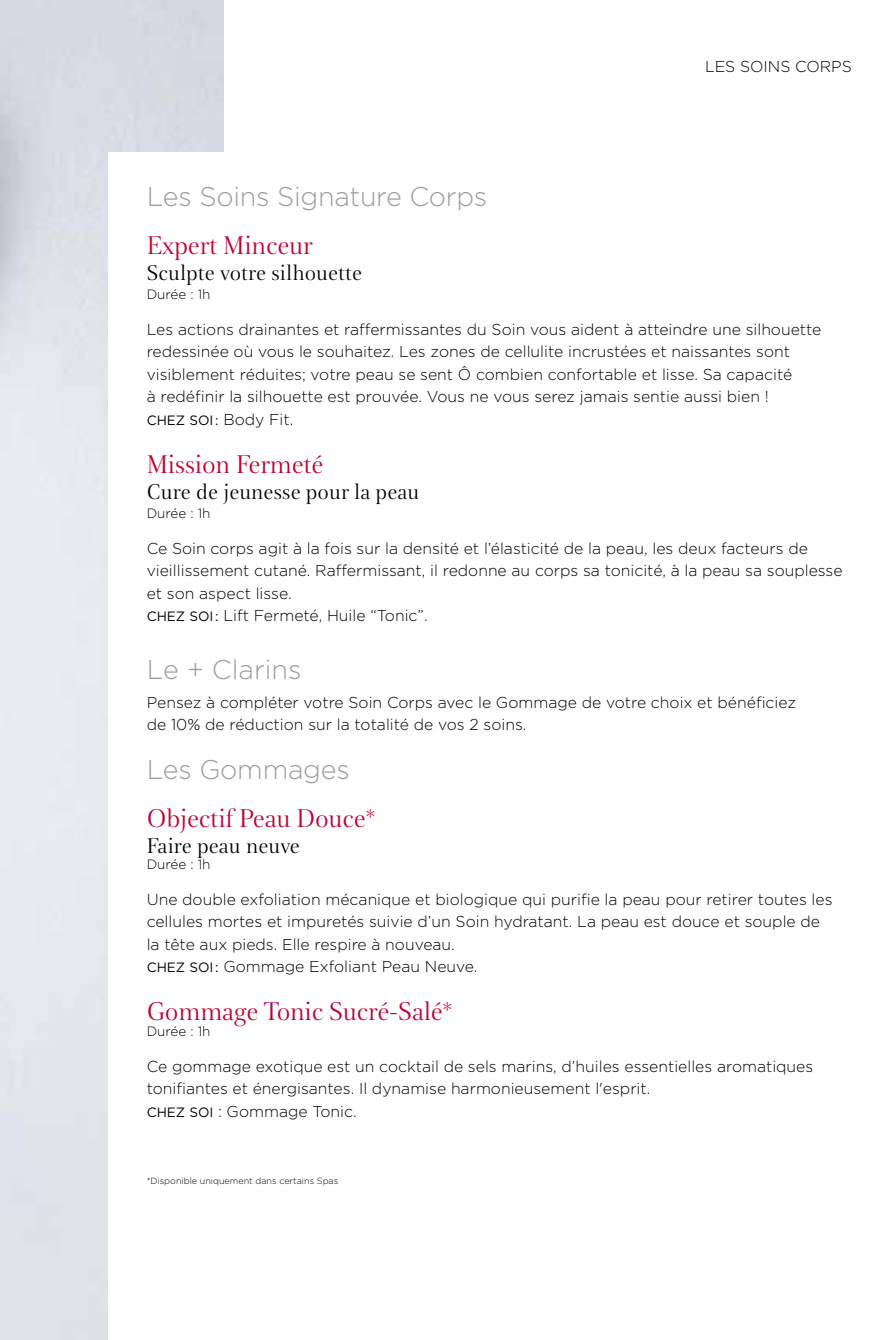
<style>
.page{position:relative;width:893px;height:1340px;background:#fff}
.page>*{position:absolute;margin:0;border:0;box-sizing:border-box;transform-origin:0 0}
.t1{font:27px "Clarins";letter-spacing:-.01em;color:#c10230}
.t2{font:300 27px "Gotham";letter-spacing:-.01em;color:#9d9d9c}
.t3{font:22.5px "Clarins";color:#000}
.t4{font:300 15.75px/22.5px "Gotham";color:#000}
.t5{font:300 13.5px "Gotham";color:#000}
.t6{font:13.5px "Gotham";color:#000}
.t7{font:300 9px "Gotham";color:#000}
.s1{font-weight:300;font-size:15.75px}
.s2{font-weight:400;font-size:13.5px}
</style>
<div class="page">
<p class="t4" style="left:705px;top:55px;width:148px">LES SOINS CORPS</p>
<p class="t4" style="left:673px;top:55px;width:164px">LES SOINS CLARINS</p>
<h1 class="t2" style="left:147px;top:179px;width:342px">Les Soins Signature Corps</h1>
<h1 class="t1" style="left:147px;top:226px;width:168px">Expert Minceur</h1>
<h2 class="t3" style="left:147px;top:257px;width:217px">Sculpte votre silhouette</h2>
<p class="t5" style="left:147px;top:286px;width:65px">Durée : 1h</p>
<p class="t4" style="left:147px;top:317px;width:676px">Les actions drainantes et raffermissantes du Soin vous aident à atteindre une silhouette redessinée où vous le souhaitez. Les zones de cellulite incrustées et naissantes sont visiblement réduites; votre peau se sent Ô combien confortable et lisse. Sa capacité<br>à redéfinir la silhouette est prouvée. Vous ne vous serez jamais sentie aussi bien !</p>
<p class="t6" style="left:147px;top:411px;width:148px">CHEZ SOI : <span class="s1">Body Fit.</span></p>
<h1 class="t1" style="left:147px;top:445px;width:179px">Mission Fermeté</h1>
<h2 class="t3" style="left:147px;top:476px;width:274px">Cure de jeunesse pour la peau</h2>
<p class="t5" style="left:147px;top:505px;width:65px">Durée : 1h</p>
<p class="t4" style="left:147px;top:536px;width:697px">Ce Soin corps agit à la fois sur la densité et l’élasticité de la peau, les deux facteurs de vieillissement cutané. Raffermissant, il redonne au corps sa tonicité, à la peau sa souplesse et son aspect lisse.<br><span class="s2">CHEZ SOI :</span> Lift Fermeté, Huile “Tonic”.</p>
<h1 class="t2" style="left:147px;top:652px;width:156px">Le + Clarins</h1>
<p class="t4" style="left:147px;top:690px;width:651px">Pensez à compléter votre Soin Corps avec le Gommage de votre choix et bénéficiez de 10% de réduction sur la totalité de vos 2 soins.</p>
<h1 class="t2" style="left:147px;top:752px;width:205px">Les Gommages</h1>
<h1 class="t1" style="left:147px;top:799px;width:230px">Objectif Peau Douce*</h1>
<h2 class="t3" style="left:147px;top:830px;width:155px">Faire peau neuve</h2>
<p class="t5" style="left:147px;top:855px;width:65px">Durée : 1h</p>
<p class="t4" style="left:147px;top:887px;width:687px">Une double exfoliation mécanique et biologique qui purifie la peau pour retirer toutes les cellules mortes et impuretés suivie d’un Soin hydratant. La peau est douce et souple de la tête aux pieds. Elle respire à nouveau.<br><span class="s2">CHEZ SOI :</span> Gommage Exfoliant Peau Neuve.</p>
<h1 class="t1" style="left:147px;top:992px;width:307px">Gommage Tonic Sucré-Salé*</h1>
<p class="t5" style="left:147px;top:1022px;width:65px">Durée : 1h</p>
<p class="t4" style="left:147px;top:1054px;width:668px">Ce gommage exotique est un cocktail de sels marins, d’huiles essentielles aromatiques tonifiantes et énergisantes. Il dynamise harmonieusement l'esprit.<br><span class="s2">CHEZ SOI</span> : Gommage Tonic.</p>
<p class="t7" style="left:147px;top:1175px;width:193px">*Disponible uniquement dans certains Spas</p>
</div>
